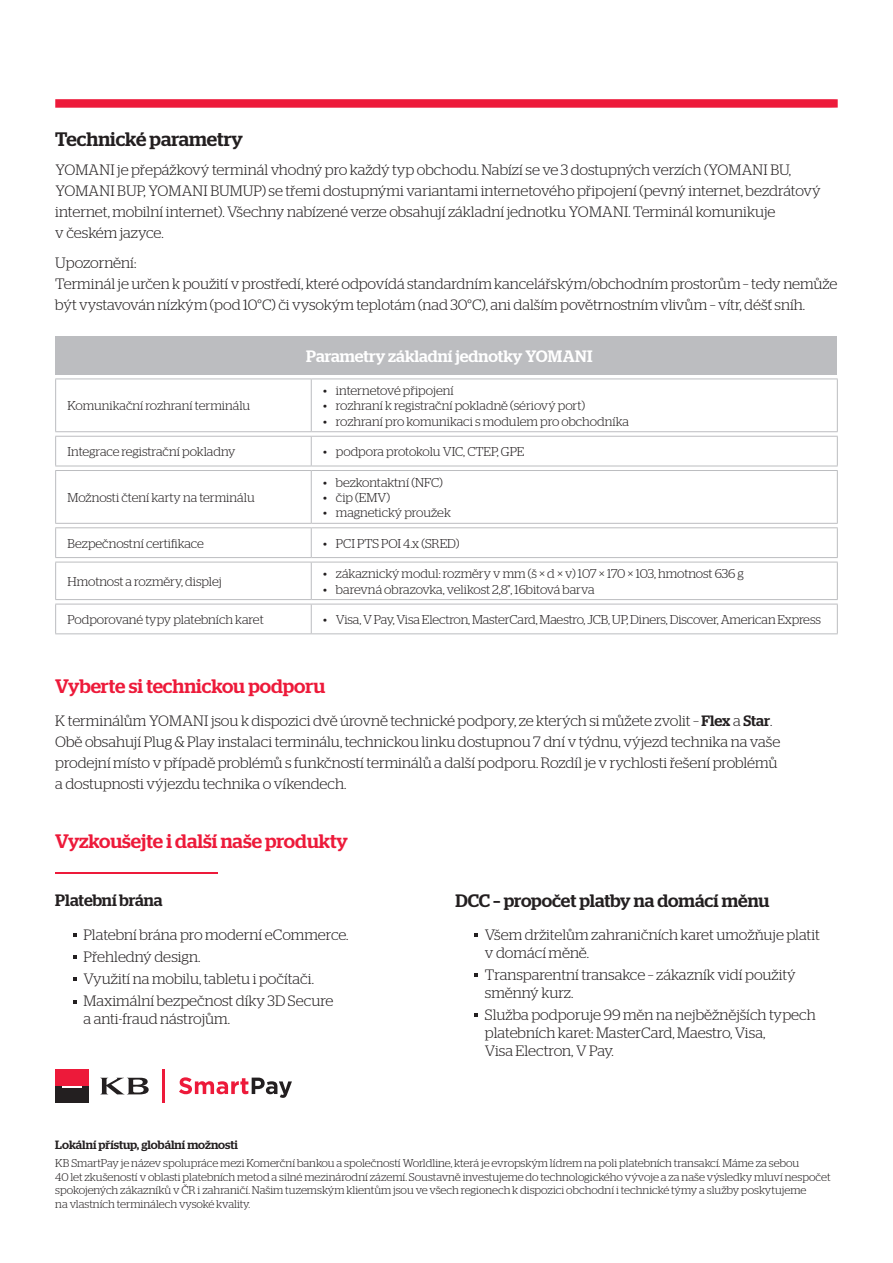
<style>
.page{position:relative;width:893px;height:1263px;background:#fff}
.page>*{position:absolute;margin:0;border:0;box-sizing:border-box;transform-origin:0 0}
.t1{font:500 19.5px "Stag";color:#ed1a3a}
.t2{font:500 19.5px "Stag";color:#231f20}
.t3{font:500 18px "Stag";letter-spacing:-.005em;color:#231f20}
.t4{font:500 16.5px "Stag";color:#fff}
.t5{font:500 16.5px "Stag";color:#231f20}
.t6{font:300 15px/21px "Stag";color:#231f20}
.t7{font:300 12.75px "Stag";letter-spacing:-.01em;color:#231f20}
.t8{font:500 12px "Stag";color:#231f20}
.t9{font:300 11.25px/13.5px "Stag";color:#231f20}
.s1{font-weight:500}
</style>
<div class="page">
<svg style="left:55px;top:99px;width:783px;height:9px;background:#ed2644"></svg>
<hr style="left:55px;top:872px;width:162px;height:2px;background:#ed1a3a">
<svg style="left:73px;top:933px;width:4px;height:3px"></svg>
<svg style="left:73px;top:955px;width:4px;height:4px"></svg>
<svg style="left:73px;top:977px;width:4px;height:4px"></svg>
<svg style="left:73px;top:1000px;width:4px;height:3px"></svg>
<svg style="left:474px;top:933px;width:4px;height:3px"></svg>
<svg style="left:474px;top:973px;width:4px;height:4px"></svg>
<svg style="left:474px;top:1013px;width:4px;height:4px"></svg>
<svg style="left:101px;top:1078px;width:48px;height:16px"></svg>
<div style="left:55px;top:1069px;width:34px;height:17px;background:#ed1a3a"></div>
<div style="left:55px;top:1086px;width:34px;height:17px;background:#231f20"></div>
<svg style="left:62px;top:1086px;width:19px;height:2px"></svg>
<svg style="left:179px;top:1077px;width:113px;height:21px"></svg>
<hr style="left:162px;top:1069px;width:2px;height:33px;background:#ed1a3a">
<div style="left:56px;top:336px;width:781px;height:38px;background:#bcbdc0"></div>
<hr style="left:55px;top:379px;width:256px;height:1px;background:#bcbdc0">
<hr style="left:55px;top:379px;width:1px;height:52px;background:#bcbdc0">
<hr style="left:311px;top:379px;width:527px;height:1px;background:#bcbdc0">
<hr style="left:311px;top:379px;width:1px;height:52px;background:#bcbdc0">
<hr style="left:837px;top:379px;width:1px;height:52px;background:#bcbdc0">
<hr style="left:55px;top:431px;width:256px;height:1px;background:#bcbdc0">
<hr style="left:311px;top:431px;width:527px;height:1px;background:#bcbdc0">
<hr style="left:55px;top:436px;width:256px;height:1px;background:#bcbdc0">
<svg style="left:55px;top:437px;width:1px;height:29px"></svg>
<hr style="left:311px;top:436px;width:527px;height:1px;background:#bcbdc0">
<svg style="left:311px;top:437px;width:1px;height:29px"></svg>
<svg style="left:837px;top:437px;width:1px;height:29px"></svg>
<hr style="left:55px;top:466px;width:256px;height:1px;background:#bcbdc0">
<hr style="left:311px;top:466px;width:527px;height:1px;background:#bcbdc0">
<hr style="left:55px;top:470px;width:256px;height:1px;background:#bcbdc0">
<hr style="left:55px;top:471px;width:1px;height:52px;background:#bcbdc0">
<hr style="left:311px;top:470px;width:527px;height:1px;background:#bcbdc0">
<hr style="left:311px;top:471px;width:1px;height:52px;background:#bcbdc0">
<hr style="left:837px;top:471px;width:1px;height:52px;background:#bcbdc0">
<hr style="left:55px;top:523px;width:256px;height:1px;background:#bcbdc0">
<hr style="left:311px;top:523px;width:527px;height:1px;background:#bcbdc0">
<hr style="left:55px;top:527px;width:256px;height:1px;background:#bcbdc0">
<svg style="left:55px;top:528px;width:1px;height:29px"></svg>
<hr style="left:311px;top:527px;width:527px;height:1px;background:#bcbdc0">
<svg style="left:311px;top:528px;width:1px;height:29px"></svg>
<svg style="left:837px;top:528px;width:1px;height:29px"></svg>
<hr style="left:55px;top:557px;width:256px;height:1px;background:#bcbdc0">
<hr style="left:311px;top:557px;width:527px;height:1px;background:#bcbdc0">
<hr style="left:55px;top:562px;width:256px;height:1px;background:#bcbdc0">
<hr style="left:55px;top:562px;width:1px;height:37px;background:#bcbdc0">
<hr style="left:311px;top:562px;width:527px;height:1px;background:#bcbdc0">
<hr style="left:311px;top:562px;width:1px;height:37px;background:#bcbdc0">
<hr style="left:837px;top:562px;width:1px;height:37px;background:#bcbdc0">
<hr style="left:55px;top:599px;width:256px;height:1px;background:#bcbdc0">
<hr style="left:311px;top:599px;width:527px;height:1px;background:#bcbdc0">
<hr style="left:55px;top:604px;width:256px;height:1px;background:#bcbdc0">
<svg style="left:55px;top:604px;width:1px;height:29px"></svg>
<hr style="left:311px;top:604px;width:527px;height:1px;background:#bcbdc0">
<svg style="left:311px;top:604px;width:1px;height:29px"></svg>
<svg style="left:837px;top:604px;width:1px;height:29px"></svg>
<hr style="left:55px;top:633px;width:256px;height:1px;background:#bcbdc0">
<hr style="left:311px;top:633px;width:527px;height:1px;background:#bcbdc0">
<h1 class="t2" style="left:55px;top:127px;width:189px">Technické parametry</h1>
<p class="t6" style="left:55px;top:159px;width:767px">YOMANI je přepážkový terminál vhodný pro každý typ obchodu. Nabízí se ve 3 dostupných verzích (YOMANI BU, YOMANI BUP, YOMANI BUMUP) se třemi dostupnými variantami internetového připojení (pevný internet, bezdrátový internet, mobilní internet). Všechny nabízené verze obsahují základní jednotku YOMANI. Terminál komunikuje<br>v českém jazyce.</p>
<p class="t6" style="left:55px;top:252px;width:784px">Upozornění:<br>Terminál je určen k použití v prostředí, které odpovídá standardním kancelářským/obchodním prostorům – tedy nemůže být vystavován nízkým (pod 10°C) či vysokým teplotám (nad 30°C), ani dalším povětrnostním vlivům – vítr, déšť sníh.</p>
<p class="t7" style="left:68px;top:399px;width:184px">Komunikační rozhraní terminálu</p>
<p class="t4" style="left:306px;top:346px;width:288px">Parametry základní jednotky YOMANI</p>
<p class="t7" style="left:323px;top:383px;width:132px">• internetové připojení</p>
<p class="t7" style="left:323px;top:399px;width:263px">• rozhraní k registrační pokladně (sériový port)</p>
<p class="t7" style="left:323px;top:414px;width:307px">• rozhraní pro komunikaci s modulem pro obchodníka</p>
<p class="t7" style="left:68px;top:444px;width:170px">Integrace registrační pokladny</p>
<p class="t7" style="left:323px;top:444px;width:203px">• podpora protokolu VIC, CTEP, GPE</p>
<p class="t7" style="left:68px;top:490px;width:189px">Možnosti čtení karty na terminálu</p>
<p class="t7" style="left:323px;top:475px;width:121px">• bezkontaktní (NFC)</p>
<p class="t7" style="left:323px;top:490px;width:68px">• čip (EMV)</p>
<p class="t7" style="left:323px;top:506px;width:129px">• magnetický proužek</p>
<p class="t7" style="left:68px;top:536px;width:138px">Bezpečnostní certifikace</p>
<p class="t7" style="left:323px;top:536px;width:138px">• PCI PTS POI 4.x (SRED)</p>
<p class="t7" style="left:68px;top:574px;width:156px">Hmotnost a rozměry, displej</p>
<p class="t7" style="left:323px;top:567px;width:422px">• zákaznický modul: rozměry v mm (š × d × v) 107 × 170 × 103, hmotnost 636 g</p>
<p class="t7" style="left:323px;top:582px;width:273px">• barevná obrazovka, velikost 2,8", 16bitová barva</p>
<p class="t7" style="left:68px;top:612px;width:198px">Podporované typy platebních karet</p>
<p class="t7" style="left:323px;top:612px;width:499px">• Visa, V Pay, Visa Electron, MasterCard, Maestro, JCB, UP, Diners, Discover, American Express</p>
<h1 class="t1" style="left:55px;top:674px;width:271px">Vyberte si technickou podporu</h1>
<p class="t6" style="left:55px;top:710px;width:727px">K terminálům YOMANI jsou k dispozici dvě úrovně technické podpory, ze kterých si můžete zvolit – <span class="s1">Flex</span> a <span class="s1">Star</span>.<br>Obě obsahují Plug&amp;Play instalaci terminálu, technickou linku dostupnou 7 dní v týdnu, výjezd technika na vaše prodejní místo v případě problémů s funkčností terminálů a další podporu. Rozdíl je v rychlosti řešení problémů a dostupnosti výjezdu technika o víkendech.</p>
<h1 class="t1" style="left:55px;top:830px;width:294px">Vyzkoušejte i další naše produkty</h1>
<p class="t5" style="left:55px;top:891px;width:109px">Platební brána</p>
<p class="t3" style="left:455px;top:890px;width:315px">DCC – propočet platby na domácí měnu</p>
<p class="t6" style="left:83px;top:923px;width:266px;line-height:22.2px">Platební brána pro moderní eCommerce.<br>Přehledný design.<br>Využití na mobilu, tabletu i počítači.<br>Maximální bezpečnost díky 3D Secure</p>
<p class="t6" style="left:83px;top:1008px;width:148px">a anti-fraud nástrojům.</p>
<p class="t6" style="left:485px;top:925px;width:336px;line-height:18px">Všem držitelům zahraničních karet umožňuje platit v domácí měně.</p>
<p class="t6" style="left:485px;top:965px;width:312px;line-height:18px">Transparentní transakce – zákazník vidí použitý směnný kurz.</p>
<p class="t6" style="left:485px;top:1006px;width:332px;line-height:18px">Služba podporuje 99 měn na nejběžnějších typech platebních karet: MasterCard, Maestro, Visa,<br>Visa Electron, V Pay.</p>
<p class="t8" style="left:55px;top:1138px;width:184px">Lokální přístup, globální možnosti</p>
<p class="t9" style="left:55px;top:1156px;width:777px">KB SmartPay je název spolupráce mezi Komerční bankou a společností Worldline, která je evropským lídrem na poli platebních transakcí. Máme za sebou<br>40 let zkušeností v oblasti platebních metod a silné mezinárodní zázemí. Soustavně investujeme do technologického vývoje a za naše výsledky mluví nespočet spokojených zákazníků v ČR i zahraničí. Našim tuzemským klientům jsou ve všech regionech k dispozici obchodní i technické týmy a služby poskytujeme<br>na vlastních terminálech vysoké kvality.</p>
</div>
